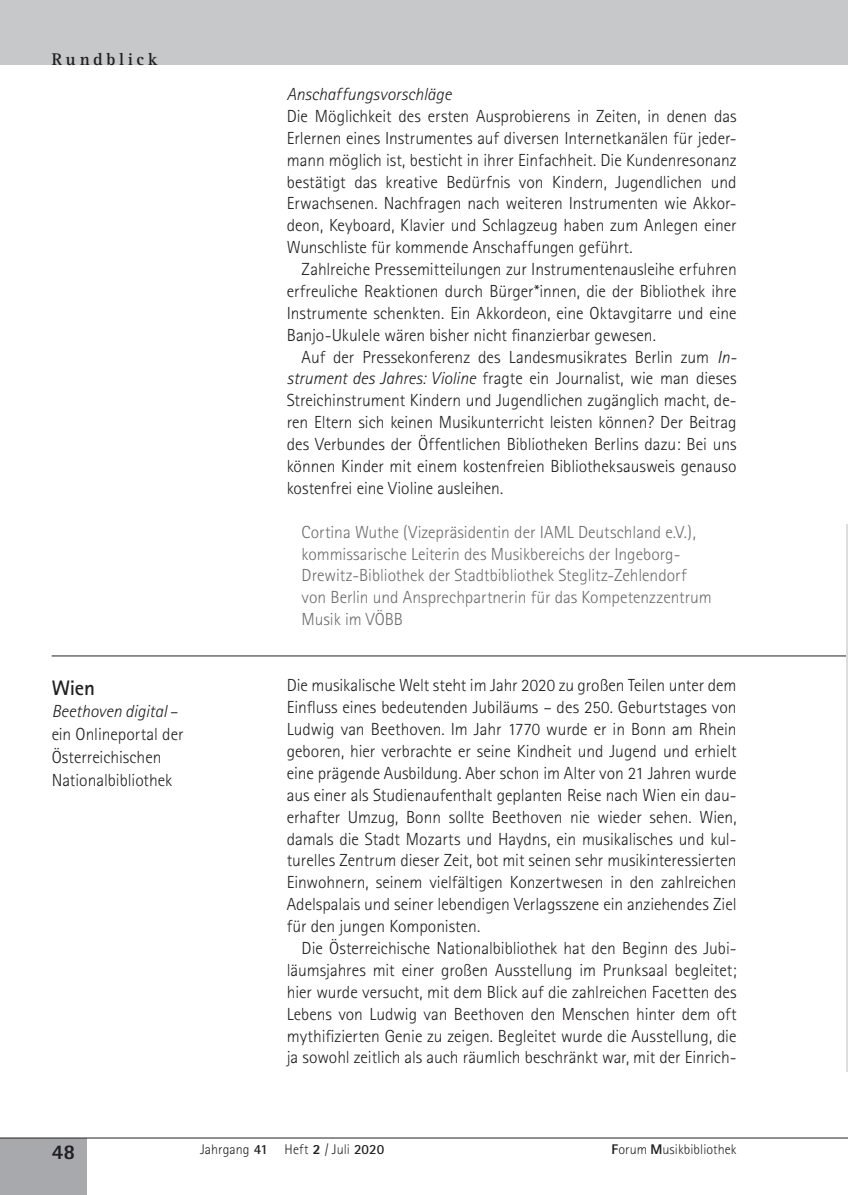
<style>
.page{position:relative;width:848px;height:1195px;background:#fff}
.page>*{position:absolute;margin:0;border:0;box-sizing:border-box;transform-origin:0 0}
.Überschrift__Rundbli{font:700 21px "Rotis Sans Serif";color:#231f20}
.t1{font:800 21px "Rotis Sans Serif";color:#231f20}
.Absatz_ohne_Einzug{font:300 17.5px/21.9px "Rotis Sans Serif";letter-spacing:-.005em;color:#231f20;text-align:justify}
.Absatz_mit_Einzug{font:300 17.5px/21.9px "Rotis Sans Serif";letter-spacing:-.005em;color:#231f20;text-align:justify}
.Autor_nach_Text__Spe{font:300 17.5px/21.9px "Rotis Sans Serif";color:#6c6d70}
.Überschrift__Rundbli-2{font:300 17.5px/22.8px "Rotis Sans Serif";color:#231f20}
.Abschnitt__kursiv{font:italic 300 17.5px "Rotis Sans Serif";color:#231f20}
.t2{font:700 17.5px "Rotis Serif";letter-spacing:.215em;color:#231f20}
.t3{font:300 14px "Rotis Sans Serif";letter-spacing:.005em;color:#231f20}
.s1{font-style:italic}
.s2{font-weight:700}
.s3{font-weight:800}
</style>
<div class="page">
<div style="left:0;top:0;width:845px;height:65px;background:#c7c8ca"></div>
<hr style="left:845px;top:0;width:2px;height:65px;background:#c7c8ca">
<div style="left:0;top:1138px;width:86px;height:57px;background:#a8a9ad"></div>
<hr style="left:0;top:1137px;width:845px;height:1px;background:#231f20">
<hr style="left:52px;top:655px;width:793px;height:1px;background:#231f20">
<hr style="left:845px;top:525px;width:2px;height:547px;background:#dcdddf">
<p class="t2" style="left:52px;top:49px;width:107px">Rundblick</p>
<p class="Überschrift__Rundbli" style="left:52px;top:674px;width:45px">Wien</p>
<p class="Überschrift__Rundbli-2" style="left:52px;top:700px;width:133px"><span class="s1">Beethoven digital</span> – ein Onlineportal der<br>Österreichischen<br>Nationalbibliothek</p>
<p class="Abschnitt__kursiv" style="left:287px;top:84px;width:166px">Anschaffungsvorschläge</p>
<p class="Absatz_ohne_Einzug" style="left:287px;top:105px;width:451px">Die Möglichkeit des ersten Ausprobierens in Zeiten, in denen das Erlernen eines Instrumentes auf diversen Internetkanälen für jeder&shy;mann möglich ist, besticht in ihrer Einfachheit. Die Kundenresonanz bestätigt das kreative Bedürfnis von Kindern, Jugendlichen und Erwachsenen. Nachfragen nach weiteren Instrumenten wie Akkor&shy;deon, Keyboard, Klavier und Schlagzeug haben zum Anlegen einer Wunschliste für kommende Anschaffungen geführt.</p>
<p class="Absatz_mit_Einzug" style="left:287px;top:258px;width:451px;text-indent:15px">Zahlreiche Pressemitteilungen zur Instrumentenausleihe erfuhren erfreuliche Reaktionen durch Bürger*innen, die der Bibliothek ihre Instrumente schenkten. Ein Akkordeon, eine Oktavgitarre und eine Banjo-Ukulele wären bisher nicht finanzierbar gewesen.</p>
<p class="Absatz_mit_Einzug" style="left:287px;top:346px;width:451px;text-indent:15px">Auf der Pressekonferenz des Landesmusikrates Berlin zum <span class="s1">In&shy;strument des Jahres: Violine</span> fragte ein Journalist, wie man dieses Streichinstrument Kindern und Jugendlichen zugänglich macht, de&shy;ren Eltern sich keinen Musikunterricht leisten können? Der Beitrag des Verbundes der Öffentlichen Bibliotheken Berlins dazu: Bei uns können Kinder mit einem kostenfreien Bibliotheksausweis genauso kostenfrei eine Violine ausleihen.</p>
<p class="Autor_nach_Text__Spe" style="left:301px;top:521px;width:396px">Cortina Wuthe (Vizepräsidentin der IAML Deutschland e.V.),</p>
<p class="Autor_nach_Text__Spe" style="left:301px;top:542px;width:411px">kommissarische Leiterin des Musikbereichs der Ingeborg-Drewitz-Bibliothek der Stadtbibliothek Steglitz-Zehlendorf von Berlin und Ansprechpartnerin für das Kompetenzzentrum Musik im VÖBB</p>
<p class="Absatz_ohne_Einzug" style="left:287px;top:674px;width:451px">Die musikalische Welt steht im Jahr 2020 zu großen Teilen unter dem Einfluss eines bedeutenden Jubiläums – des 250. Geburtstages von Ludwig van Beethoven. Im Jahr 1770 wurde er in Bonn am Rhein geboren, hier verbrachte er seine Kindheit und Jugend und erhielt eine prägende Ausbildung. Aber schon im Alter von 21 Jahren wurde aus einer als Studienaufenthalt geplanten Reise nach Wien ein dau&shy;erhafter Umzug, Bonn sollte Beethoven nie wieder sehen. Wien, damals die Stadt Mozarts und Haydns, ein musikalisches und kul&shy;turelles Zentrum dieser Zeit, bot mit seinen sehr musikinteressierten Einwohnern, seinem vielfältigen Konzertwesen in den zahlreichen Adelspalais und seiner lebendigen Verlagsszene ein anziehendes Ziel für den jungen Komponisten.</p>
<p class="Absatz_mit_Einzug" style="left:287px;top:937px;width:451px;text-indent:15px">Die Österreichische Nationalbibliothek hat den Beginn des Jubi&shy;läumsjahres mit einer großen Ausstellung im Prunksaal begleitet; hier wurde versucht, mit dem Blick auf die zahlreichen Facetten des Lebens von Ludwig van Beethoven den Menschen hinter dem oft mythifizierten Genie zu zeigen. Begleitet wurde die Ausstellung, die ja sowohl zeitlich als auch räumlich beschränkt war, mit der Einrich-</p>
<p class="t1" style="left:52px;top:1138px;width:25px">48</p>
<p class="t3" style="left:200px;top:1141px;width:186px">Jahrgang <span class="s2">41</span> Heft <span class="s3">2</span> / Juli <span class="s2">2020</span></p>
<p class="t3" style="left:611px;top:1141px;width:127px"><span class="s3">F</span>orum <span class="s3">M</span>usikbibliothek</p>
</div>
